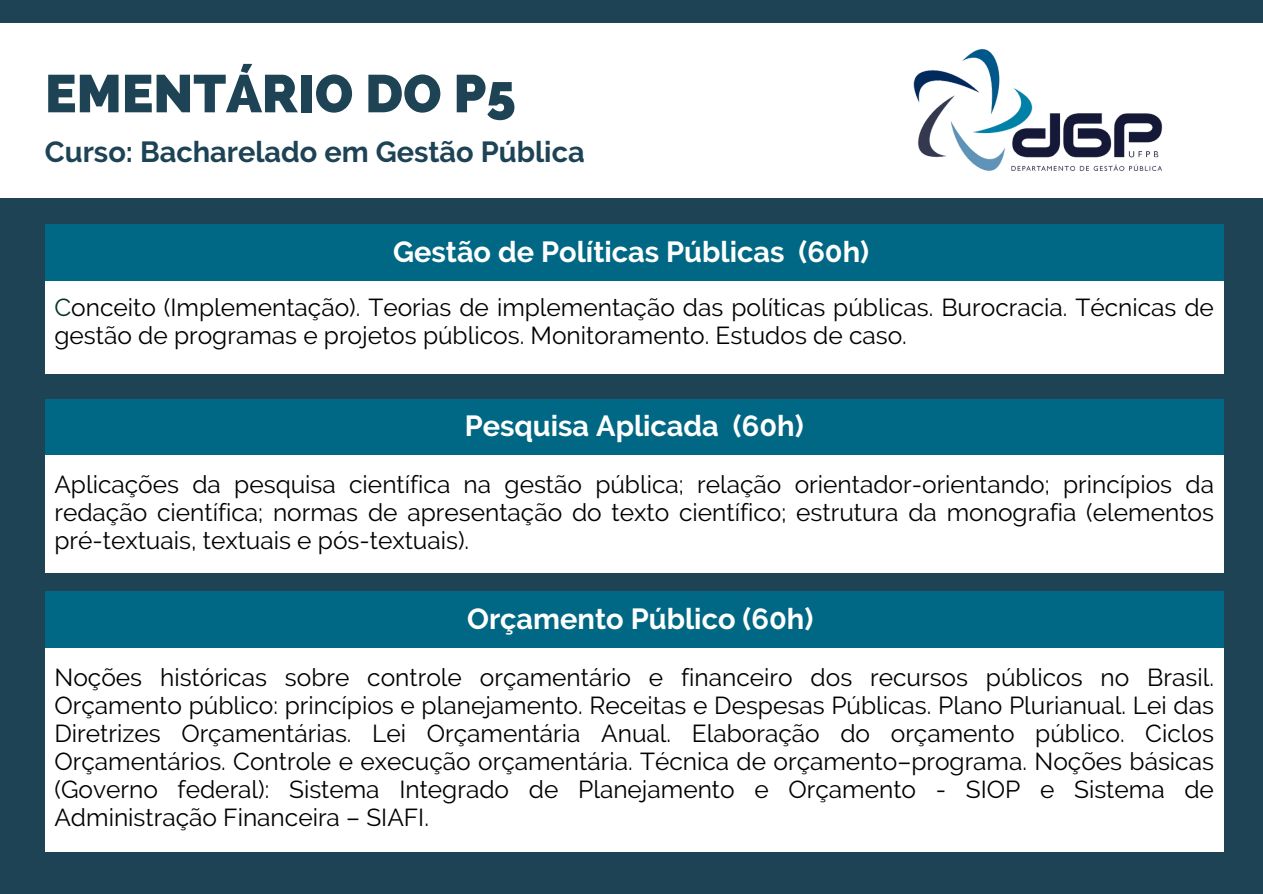
<style>
.page{position:relative;width:1263px;height:894px;background:#fff}
.page>*{position:absolute;margin:0;border:0;box-sizing:border-box;transform-origin:0 0}
.t1{font:800 52.95px "Raleway";color:#1d4355}
.t2{font:700 28.95px "Raleway";color:#fff}
.t3{font:700 28.95px "Raleway";color:#1d4355}
.t4{font:24.45px/28px "Raleway";color:#000;text-align:justify}
.s1{color:#02342b}
</style>
<div class="page">
<div style="left:0;top:0;width:1263px;height:893px;background:#1d4355"></div>
<div style="left:0;top:23px;width:1263px;height:174px;background:#fff"></div>
<div style="left:45px;top:399px;width:1178px;height:56px;background:#006884"></div>
<div style="left:45px;top:455px;width:1178px;height:117px;background:#fff"></div>
<div style="left:45px;top:281px;width:1178px;height:93px;background:#fff"></div>
<div style="left:45px;top:225px;width:1178px;height:56px;background:#006884"></div>
<div style="left:45px;top:591px;width:1178px;height:56px;background:#006884"></div>
<div style="left:45px;top:647px;width:1178px;height:204px;background:#fff"></div>
<img style="left:913px;top:49px;width:250px;height:122px">
<p class="t1" style="left:45px;top:62px;width:472px">EMENTÁRIO DO P5</p>
<p class="t3" style="left:45px;top:135px;width:541px">Curso: Bacharelado em Gestão Pública</p>
<p class="t2" style="left:393px;top:234px;width:478px">Gestão de Políticas Públicas (60h)</p>
<p class="t4" style="left:54px;top:293px;width:1161px"><span class="s1">C</span>onceito (Implementação). Teorias de implementação das políticas públicas. Burocracia. Técnicas de gestão de programas e projetos públicos. Monitoramento. Estudos de caso.</p>
<p class="t2" style="left:465px;top:409px;width:340px">Pesquisa Aplicada (60h)</p>
<p class="t4" style="left:54px;top:470px;width:1161px">Aplicações da pesquisa científica na gestão pública; relação orientador-orientando; princípios da redação científica; normas de apresentação do texto científico; estrutura da monografia (elementos pré-textuais, textuais e pós-textuais).</p>
<p class="t2" style="left:467px;top:601px;width:348px">Orçamento Público (60h)</p>
<p class="t4" style="left:54px;top:662px;width:1161px">Noções históricas sobre controle orçamentário e financeiro dos recursos públicos no Brasil.<br>Orçamento público: princípios e planejamento. Receitas e Despesas Públicas. Plano Plurianual. Lei das Diretrizes Orçamentárias. Lei Orçamentária Anual. Elaboração do orçamento público. Ciclos Orçamentários. Controle e execução orçamentária. Técnica de orçamento–programa. Noções básicas (Governo federal): Sistema Integrado de Planejamento e Orçamento - SIOP e Sistema de Administração Financeira – SIAFI.</p>
</div>
